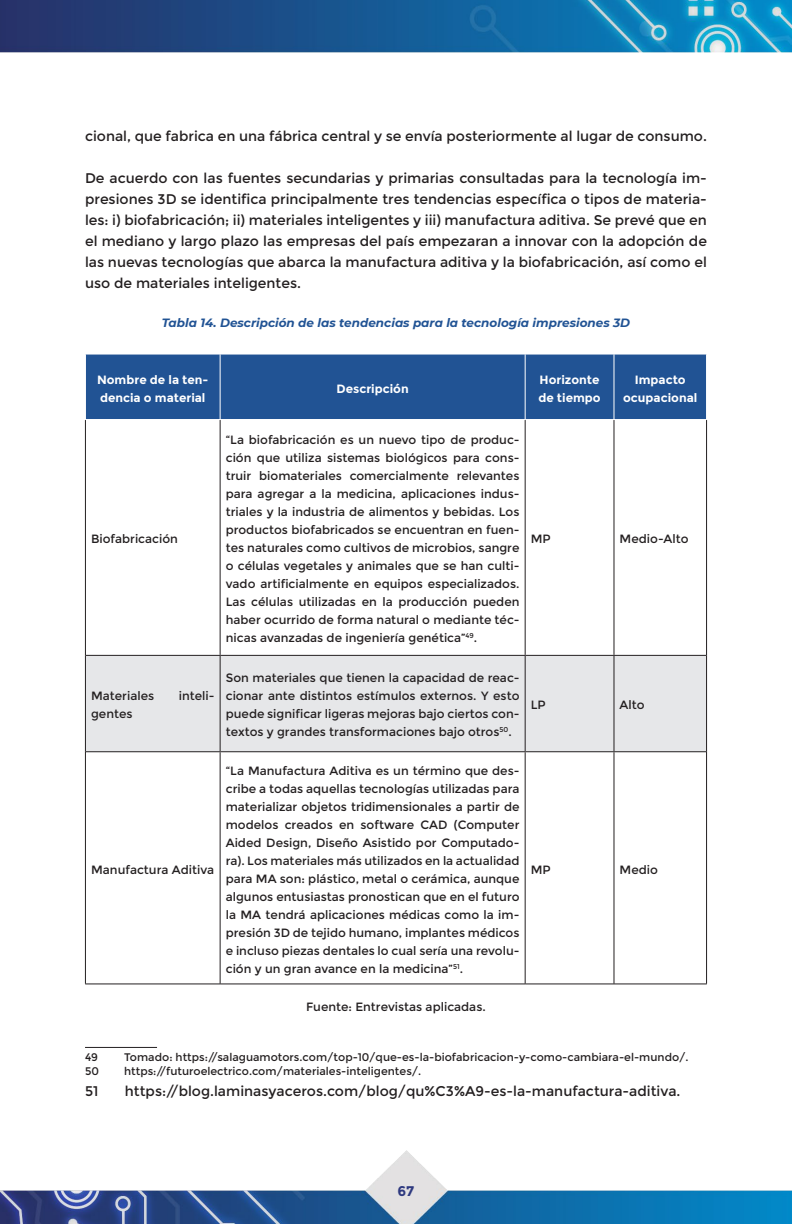
<style>
.page{position:relative;width:792px;height:1224px;background:#fff}
.page>*{position:absolute;margin:0;border:0;box-sizing:border-box;transform-origin:0 0}
.Formato_principal{font:14px/21px "Montserrat";color:#231f20;text-align:justify}
.t1{font:700 14px "Montserrat";color:#2e397f}
.Titulo_tabla{font:12px/18px "Montserrat";color:#231f20;text-align:justify}
.t2{font:700 12px/18px "Montserrat";color:#fff}
.Titulo_tabla-2{font:italic 700 12px "Montserrat";color:#215394}
.pie{font:11px "Montserrat";color:#231f20}
</style>
<div class="page">
<img style="left:0;top:0;width:792px;height:53px">
<img style="left:0;top:1150px;width:792px;height:74px">
<div style="left:86px;top:355px;width:620px;height:64px;background:#215394"></div>
<div style="left:86px;top:656px;width:620px;height:95px;background:#e6e7e9"></div>
<hr style="left:220px;top:354px;width:1px;height:65px;background:#fff">
<hr style="left:525px;top:354px;width:1px;height:65px;background:#fff">
<hr style="left:613px;top:354px;width:1px;height:65px;background:#fff">
<hr style="left:85px;top:420px;width:1px;height:235px;background:#231f20">
<hr style="left:706px;top:420px;width:1px;height:235px;background:#231f20">
<hr style="left:85px;top:655px;width:1px;height:97px;background:#231f20">
<hr style="left:706px;top:655px;width:1px;height:97px;background:#231f20">
<hr style="left:85px;top:752px;width:1px;height:232px;background:#231f20">
<hr style="left:706px;top:752px;width:1px;height:232px;background:#231f20">
<hr style="left:85px;top:984px;width:135px;height:1px;background:#231f20">
<hr style="left:220px;top:984px;width:305px;height:1px;background:#231f20">
<hr style="left:525px;top:984px;width:89px;height:1px;background:#231f20">
<hr style="left:614px;top:984px;width:93px;height:1px;background:#231f20">
<hr style="left:220px;top:420px;width:1px;height:235px;background:#231f20">
<hr style="left:525px;top:420px;width:1px;height:235px;background:#231f20">
<hr style="left:613px;top:420px;width:1px;height:235px;background:#231f20">
<hr style="left:86px;top:655px;width:134px;height:1px;background:#231f20">
<hr style="left:220px;top:655px;width:305px;height:1px;background:#231f20">
<hr style="left:220px;top:656px;width:1px;height:95px;background:#231f20">
<hr style="left:525px;top:655px;width:89px;height:1px;background:#231f20">
<hr style="left:525px;top:656px;width:1px;height:95px;background:#231f20">
<hr style="left:614px;top:655px;width:92px;height:1px;background:#231f20">
<hr style="left:613px;top:656px;width:1px;height:95px;background:#231f20">
<hr style="left:86px;top:751px;width:134px;height:1px;background:#231f20">
<hr style="left:220px;top:751px;width:305px;height:1px;background:#231f20">
<hr style="left:220px;top:752px;width:1px;height:232px;background:#231f20">
<hr style="left:525px;top:751px;width:89px;height:1px;background:#231f20">
<hr style="left:525px;top:752px;width:1px;height:232px;background:#231f20">
<hr style="left:614px;top:751px;width:92px;height:1px;background:#231f20">
<hr style="left:613px;top:752px;width:1px;height:232px;background:#231f20">
<hr style="left:85px;top:1047px;width:72px;height:1px;background:#231f20">
<p class="Formato_principal" style="left:85px;top:126px;width:623px">cional, que fabrica en una fábrica central y se envía posteriormente al lugar de consumo.</p>
<p class="Formato_principal" style="left:85px;top:168px;width:623px">De acuerdo con las fuentes secundarias y primarias consultadas para la tecnología im&shy;presiones 3D se identifica principalmente tres tendencias específica o tipos de materia&shy;les: i) biofabricación; ii) materiales inteligentes y iii) manufactura aditiva. Se prevé que en el mediano y largo plazo las empresas del país empezaran a innovar con la adopción de las nuevas tecnologías que abarca la manufactura aditiva y la biofabricación, así como el uso de materiales inteligentes.</p>
<p class="Titulo_tabla-2" style="left:162px;top:314px;width:470px">Tabla 14. Descripción de las tendencias para la tecnología impresiones 3D</p>
<p class="t2" style="left:97px;top:370px;width:113px">Nombre de la ten&shy;dencia o material</p>
<p class="t2" style="left:337px;top:379px;width:74px">Descripción</p>
<p class="t2" style="left:538px;top:370px;width:64px">Horizonte de tiempo</p>
<p class="t2" style="left:623px;top:370px;width:76px;text-align:center">Impacto ocupacional</p>
<p class="Titulo_tabla" style="left:91px;top:530px;width:88px">Biofabricación</p>
<p class="Titulo_tabla" style="left:91px;top:687px;width:65px">Materiales</p>
<p class="Titulo_tabla" style="left:179px;top:687px;width:37px">inteli-</p>
<p class="Titulo_tabla" style="left:91px;top:705px;width:43px">gentes</p>
<p class="Titulo_tabla" style="left:91px;top:861px;width:125px">Manufactura Aditiva</p>
<p class="Titulo_tabla" style="left:226px;top:431px;width:295px">“La biofabricación es un nuevo tipo de produc&shy;ción que utiliza sistemas biológicos para cons&shy;truir biomateriales comercialmente relevantes para agregar a la medicina, aplicaciones indus&shy;triales y la industria de alimentos y bebidas. Los productos biofabricados se encuentran en fuen&shy;tes naturales como cultivos de microbios, sangre o células vegetales y animales que se han culti&shy;vado artificialmente en equipos especializados.<br>Las células utilizadas en la producción pueden haber ocurrido de forma natural o mediante téc&shy;nicas avanzadas de ingeniería genética”<sup>49</sup>.</p>
<p class="Titulo_tabla" style="left:226px;top:669px;width:295px">Son materiales que tienen la capacidad de reac&shy;cionar ante distintos estímulos externos. Y esto puede significar ligeras mejoras bajo ciertos con&shy;textos y grandes transformaciones bajo otros<sup>50</sup>.</p>
<p class="Titulo_tabla" style="left:226px;top:762px;width:295px">“La Manufactura Aditiva es un término que des&shy;cribe a todas aquellas tecnologías utilizadas para materializar objetos tridimensionales a partir de modelos creados en software CAD (Computer Aided Design, Diseño Asistido por Computado&shy;ra). Los materiales más utilizados en la actualidad para MA son: plástico, metal o cerámica, aunque algunos entusiastas pronostican que en el futuro la MA tendrá aplicaciones médicas como la im&shy;presión 3D de tejido humano, implantes médicos e incluso piezas dentales lo cual sería una revolu&shy;ción y un gran avance en la medicina”<sup>51</sup>.</p>
<p class="Titulo_tabla" style="left:306px;top:998px;width:181px">Fuente: Entrevistas aplicadas.</p>
<p class="Titulo_tabla" style="left:531px;top:530px;width:22px">MP</p>
<p class="Titulo_tabla" style="left:620px;top:530px;width:70px">Medio-Alto</p>
<p class="Titulo_tabla" style="left:531px;top:696px;width:16px">LP</p>
<p class="Titulo_tabla" style="left:620px;top:696px;width:26px">Alto</p>
<p class="Titulo_tabla" style="left:531px;top:861px;width:22px">MP</p>
<p class="Titulo_tabla" style="left:620px;top:861px;width:40px">Medio</p>
<p class="pie" style="left:85px;top:1051px;width:15px">49</p>
<p class="pie" style="left:124px;top:1051px;width:566px">Tomado: https://salaguamotors.com/top-10/que-es-la-biofabricacion-y-como-cambiara-el-mundo/.</p>
<p class="pie" style="left:85px;top:1065px;width:15px">50</p>
<p class="pie" style="left:124px;top:1065px;width:299px">https://futuroelectrico.com/materiales-inteligentes/.</p>
<p class="Formato_principal" style="left:85px;top:1081px;width:15px">51</p>
<p class="Formato_principal" style="left:125px;top:1081px;width:557px">https://blog.laminasyaceros.com/blog/qu%C3%A9-es-la-manufactura-aditiva.</p>
<p class="t1" style="left:397px;top:1183px;width:18px">67</p>
</div>
